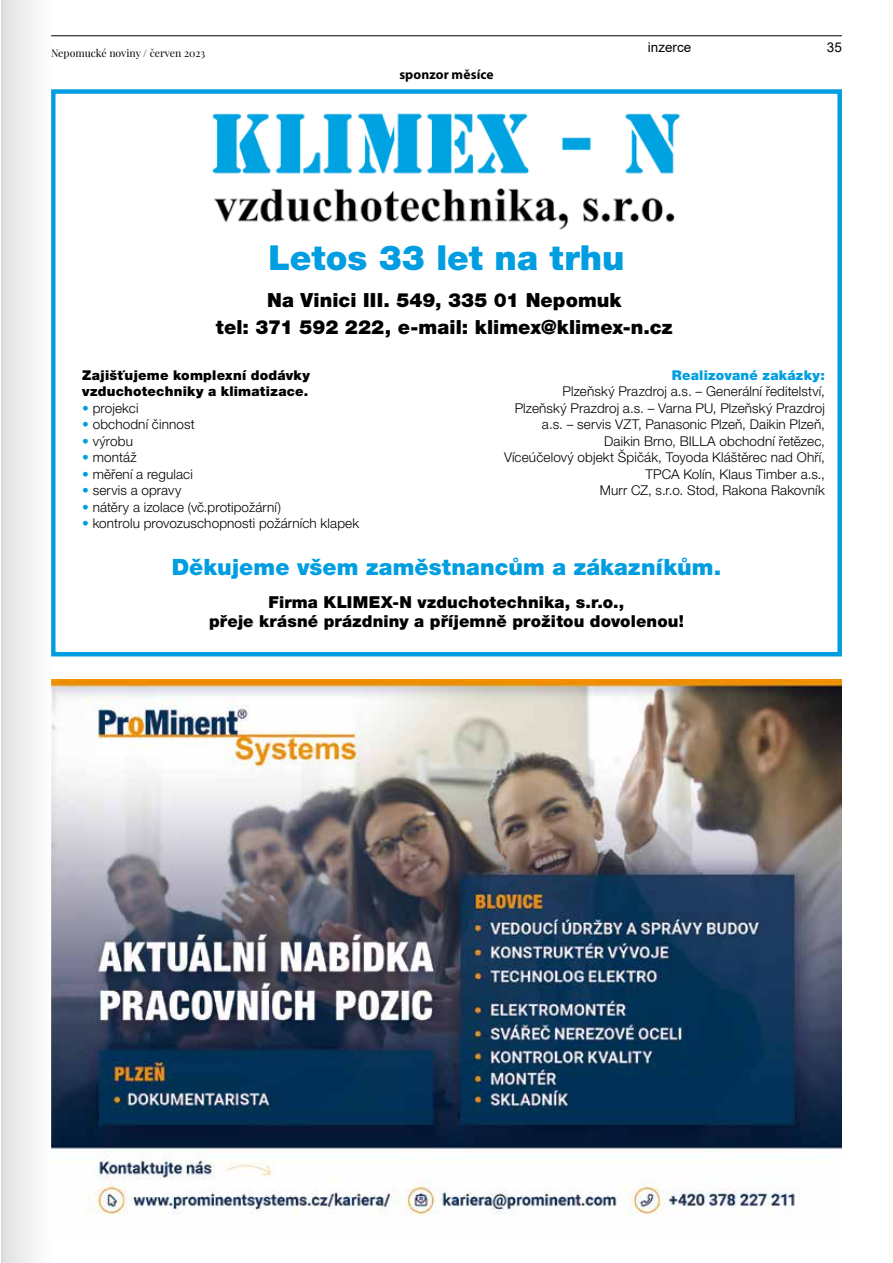
<style>
.page{position:relative;width:893px;height:1263px;background:#fff}
.page>*{position:absolute;margin:0;border:0;box-sizing:border-box;transform-origin:0 0}
.t1{font:900 34.5px "Helvetica Neue LT Pro";color:#009ee0}
.t2{font:900 22.5px "Helvetica Neue LT Pro";letter-spacing:.005em;color:#009ee0}
.t3{font:900 19.5px/27px "Helvetica Neue LT Pro";letter-spacing:.005em;color:#000;text-align:center}
.t4{font:900 16.5px/19.5px "Helvetica Neue LT Pro";letter-spacing:.01em;color:#000;text-align:center}
.t5{font:300 13.5px/16.5px "Helvetica Neue LT Pro";letter-spacing:.01em;color:#000;text-align:right}
.t6{font:900 13.5px/16.5px "Helvetica Neue LT Pro";letter-spacing:.015em;color:#000}
.t7{font:900 13.5px "Helvetica Neue LT Pro";letter-spacing:.02em;color:#009ee0}
.t8{font:700 13.5px "Myriad Pro";letter-spacing:.01em;color:#000}
.t9{font:13.5px "Arial";color:#000}
.t10{font:10.5px "Playfair Display";color:#000}
.s1{color:#009ee0}
</style>
<div class="page">
<hr style="left:51px;top:35px;width:791px;height:1px;background:#000">
<img style="left:51px;top:679px;width:791px;height:536px">
<div style="left:51px;top:89px;width:791px;height:567px;border:4px solid #009ee0"></div>
<img style="left:212px;top:113px;width:469px;height:117px">
<div style="left:1px;top:0;width:50px;height:1263px;background:linear-gradient(to right,#dfdfe0,#fefefe)"></div>
<p class="t10" style="left:51px;top:46px;width:156px">Nepomucké noviny / červen 2023</p>
<p class="t8" style="left:399px;top:66px;width:96px">sponzor měsíce</p>
<p class="t9" style="left:648px;top:38px;width:45px">inzerce</p>
<p class="t9" style="left:827px;top:38px;width:17px">35</p>
<h1 class="t1" style="left:268px;top:236px;width:358px">Letos 33 let na trhu</h1>
<h3 class="t3" style="left:216px;top:287px;width:458px">Na Vinici III. 549, 335 01 Nepomuk<br>tel: 371 592 222, e-mail: klimex@klimex-n.cz</h3>
<p class="t6" style="left:82px;top:366px;width:229px">Zajišťujeme komplexní dodávky vzduchotechniky a klimatizace.</p>
<p class="t5" style="left:82px;top:399px;width:58px"><span class="s1">•</span> projekci</p>
<p class="t5" style="left:82px;top:416px;width:114px"><span class="s1">•</span> obchodní činnost</p>
<p class="t5" style="left:82px;top:432px;width:52px"><span class="s1">•</span> výrobu</p>
<p class="t5" style="left:82px;top:449px;width:56px"><span class="s1">•</span> montáž</p>
<p class="t5" style="left:82px;top:465px;width:112px"><span class="s1">•</span> měření a regulaci</p>
<p class="t5" style="left:82px;top:482px;width:101px"><span class="s1">•</span> servis a opravy</p>
<p class="t5" style="left:82px;top:498px;width:200px"><span class="s1">•</span> nátěry a izolace (vč.protipožární)</p>
<p class="t5" style="left:82px;top:515px;width:279px"><span class="s1">•</span> kontrolu provozuschopnosti požárních klapek</p>
<p class="t7" style="left:672px;top:367px;width:155px">Realizované zakázky:</p>
<p class="t5" style="left:504px;top:383px;width:322px">Plzeňský Prazdroj a.s. – Generální ředitelství,<br>Plzeňský Prazdroj a.s. – Varna PU, Plzeňský Prazdroj a.s. – servis VZT, Panasonic Plzeň, Daikin Plzeň, Daikin Brno, BILLA obchodní řetězec,<br>Víceúčelový objekt Špičák, Toyoda Kláštěrec nad Ohří, TPCA Kolín, Klaus Timber a.s.,<br>Murr CZ, s.r.o. Stod, Rakona Rakovník</p>
<h2 class="t2" style="left:172px;top:553px;width:551px">Děkujeme všem zaměstnancům a zákazníkům.</h2>
<p class="t4" style="left:209px;top:592px;width:476px">Firma KLIMEX-N vzduchotechnika, s.r.o.,<br>přeje krásné prázdniny a příjemně prožitou dovolenou!</p>
</div>
